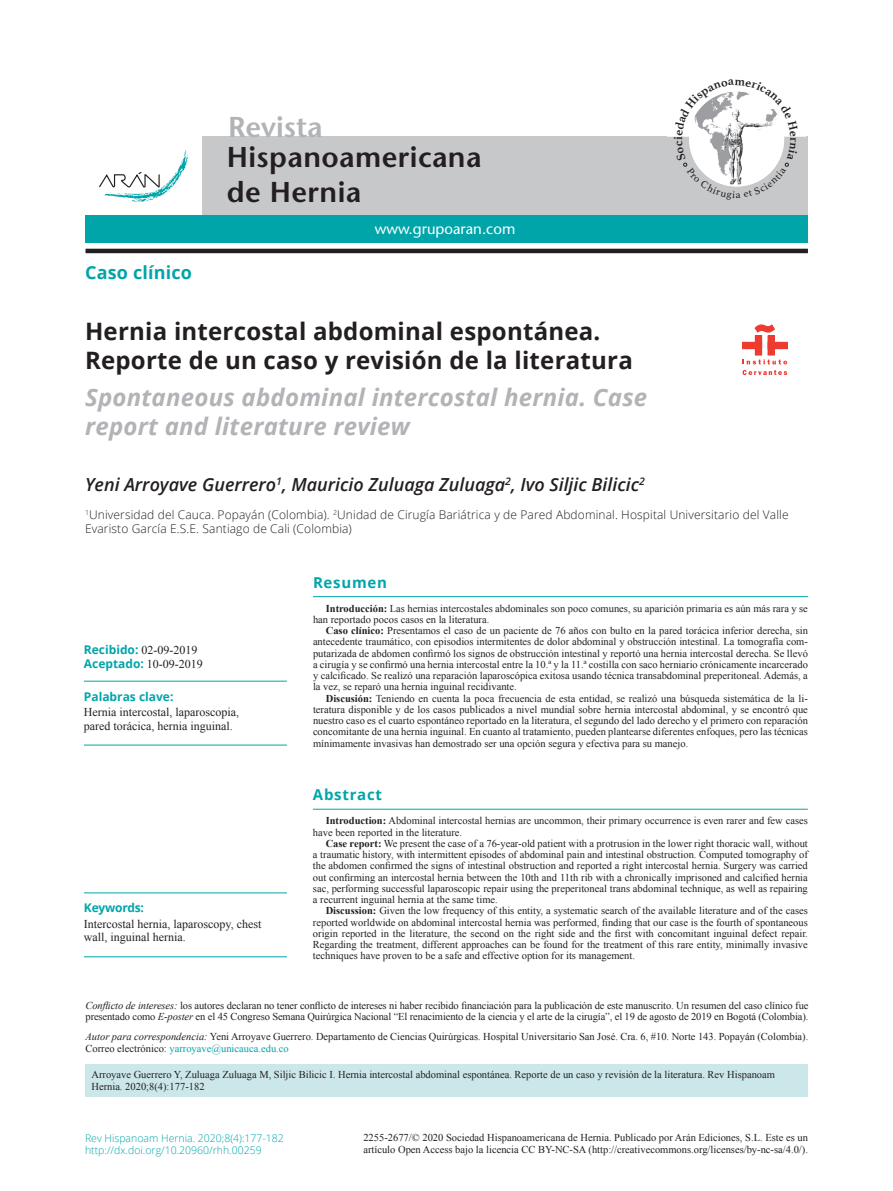
<style>
.page{position:relative;width:893px;height:1191px;background:#fff}
.page>*{position:absolute;margin:0;border:0;box-sizing:border-box;transform-origin:0 0}
.t1{font:600 28.65px/34.3px "Stone Sans Std";letter-spacing:.015em;color:#231f20}
.t2{font:600 28.65px "Stone Sans Std";color:#b2b3b7}
.t3{font:700 24px/28.8px "Open Sans";letter-spacing:.01em;color:#231f20}
.t4{font:italic 700 24px/28.8px "Open Sans";letter-spacing:.01em;color:#b2b3b7}
.t5{font:italic 600 18px "Open Sans";color:#231f20}
.t6{font:700 18px "Open Sans";letter-spacing:.01em;color:#00a5aa}
.t7{font:500 15px "Stone Sans Std";color:#fff}
.t8{font:700 15px "Open Sans";letter-spacing:.05em;color:#00a5aa}
.t9{font:300 12px/14.4px "Open Sans";letter-spacing:.01em;color:#231f20}
.t10{font:12px/13.5px "Times New Roman";color:#231f20}
.t11{font:700 12px "Open Sans";color:#00a5aa}
.t12{font:700 12px "Open Sans";letter-spacing:-.02em;color:#00a5aa}
.t13{font:10.5px/11.2px "Times New Roman";color:#231f20}
.t14{font:300 10.5px/12.6px "Open Sans";color:#00a5aa}
.s1{font-family:"Open Sans";font-weight:700;color:#00a5aa}
.s2{font-weight:700}
.s3{font-style:italic}
.s4{color:#00a5aa}
</style>
<div class="page">
<hr style="left:313px;top:596px;width:495px;height:1px;background:#00a5aa">
<hr style="left:84px;top:680px;width:203px;height:1px;background:#00a5aa">
<hr style="left:84px;top:744px;width:203px;height:1px;background:#00a5aa">
<div style="left:202px;top:137px;width:606px;height:78px;background:#c7c8ca"></div>
<div style="left:86px;top:215px;width:722px;height:27px;background:#00a5aa"></div>
<svg style="left:99px;top:150px;width:89px;height:52px"></svg>
<hr style="left:86px;top:249px;width:722px;height:4px;background:#231f20">
<div style="left:742px;top:342px;width:20px;height:7px;background:#ee3b32"></div>
<div style="left:768px;top:342px;width:19px;height:7px;background:#ee3b32"></div>
<div style="left:755px;top:336px;width:7px;height:19px;background:#ee3b32"></div>
<div style="left:768px;top:336px;width:6px;height:19px;background:#ee3b32"></div>
<svg style="left:755px;top:325px;width:19px;height:7px"></svg>
<svg style="left:742px;top:359px;width:45px;height:5px"></svg>
<svg style="left:742px;top:370px;width:45px;height:5px"></svg>
<div style="left:85px;top:1064px;width:723px;height:32px;background:#cce7e9"></div>
<hr style="left:313px;top:808px;width:495px;height:1px;background:#00a5aa">
<hr style="left:84px;top:892px;width:203px;height:1px;background:#00a5aa">
<hr style="left:84px;top:956px;width:203px;height:1px;background:#00a5aa">
<svg style="left:674px;top:91px;width:124px;height:96px"></svg>
<h3 class="t6" style="left:85px;top:259px;width:109px">Caso clínico</h3>
<h1 class="t2" style="left:228px;top:110px;width:96px">Revista</h1>
<h1 class="t1" style="left:227px;top:140px;width:256px">Hispanoamericana de Hernia</h1>
<h3 class="t7" style="left:375px;top:220px;width:142px">www.grupoaran.com</h3>
<h2 class="t3" style="left:85px;top:316px;width:549px">Hernia intercostal abdominal espontánea.<br>Reporte de un caso y revisión de la literatura</h2>
<h2 class="t4" style="left:85px;top:382px;width:564px">Spontaneous abdominal intercostal hernia. Case report and literature review</h2>
<h3 class="t5" style="left:85px;top:472px;width:561px">Yeni Arroyave Guerrero<sup>1</sup>, Mauricio Zuluaga Zuluaga<sup>2</sup>, Ivo Siljic Bilicic<sup>2</sup></h3>
<p class="t9" style="left:85px;top:506px;width:705px"><sup>1</sup>Universidad del Cauca. Popayán (Colombia). <sup>2</sup>Unidad de Cirugía Bariátrica y de Pared Abdominal. Hospital Universitario del Valle<br>Evaristo García E.S.E. Santiago de Cali (Colombia)</p>
<p class="t10" style="left:84px;top:643px;width:121px"><span class="s1">Recibido:</span> 02-09-2019<br><span class="s1">Aceptado:</span> 10-09-2019</p>
<p class="t11" style="left:84px;top:688px;width:91px">Palabras clave:</p>
<p class="t10" style="left:84px;top:705px;width:157px">Hernia intercostal, laparoscopia, pared torácica, hernia inguinal.</p>
<p class="t12" style="left:84px;top:899px;width:62px">Keywords:</p>
<p class="t10" style="left:84px;top:917px;width:179px">Intercostal hernia, laparoscopy, chest wall, inguinal hernia.</p>
<h3 class="t8" style="left:313px;top:571px;width:76px">Resumen</h3>
<p class="t13" style="left:313px;top:602px;width:496px;text-indent:13px"><span class="s2">Introducción:</span> Las hernias intercostales abdominales son poco comunes, su aparición primaria es aún más rara y se han reportado pocos casos en la literatura.</p>
<p class="t13" style="left:313px;top:625px;width:496px;text-align:justify;text-indent:13px"><span class="s2">Caso clínico:</span> Presentamos el caso de un paciente de 76 años con bulto en la pared torácica inferior derecha, sin antecedente traumático, con episodios intermitentes de dolor abdominal y obstrucción intestinal. La tomografía com&shy;putarizada de abdomen confirmó los signos de obstrucción intestinal y reportó una hernia intercostal derecha. Se llevó a cirugía y se confirmó una hernia intercostal entre la 10.ª y la 11.ª costilla con saco herniario crónicamente incarcerado y calcificado. Se realizó una reparación laparoscópica exitosa usando técnica transabdominal preperitoneal. Además, a la vez, se reparó una hernia inguinal recidivante.</p>
<p class="t13" style="left:313px;top:692px;width:496px;text-align:justify;text-indent:13px"><span class="s2">Discusión:</span> Teniendo en cuenta la poca frecuencia de esta entidad, se realizó una búsqueda sistemática de la li&shy;teratura disponible y de los casos publicados a nivel mundial sobre hernia intercostal abdominal, y se encontró que nuestro caso es el cuarto espontáneo reportado en la literatura, el segundo del lado derecho y el primero con reparación concomitante de una hernia inguinal. En cuanto al tratamiento, pueden plantearse diferentes enfoques, pero las técnicas mínimamente invasivas han demostrado ser una opción segura y efectiva para su manejo.</p>
<h3 class="t8" style="left:313px;top:784px;width:71px">Abstract</h3>
<p class="t13" style="left:313px;top:815px;width:496px;text-indent:13px"><span class="s2">Introduction:</span> Abdominal intercostal hernias are uncommon, their primary occurrence is even rarer and few cases have been reported in the literature.</p>
<p class="t13" style="left:313px;top:837px;width:496px;text-align:justify;text-indent:13px"><span class="s2">Case report:</span> We present the case of a 76-year-old patient with a protrusion in the lower right thoracic wall, without a traumatic history, with intermittent episodes of abdominal pain and intestinal obstruction. Computed tomography of the abdomen confirmed the signs of intestinal obstruction and reported a right intercostal hernia. Surgery was carried out confirming an intercostal hernia between the 10th and 11th rib with a chronically imprisoned and calcified hernia sac, performing successful laparoscopic repair using the preperitoneal trans abdominal technique, as well as repairing a recurrent inguinal hernia at the same time.</p>
<p class="t13" style="left:313px;top:905px;width:496px;text-align:justify;text-indent:13px"><span class="s2">Discussion:</span> Given the low frequency of this entity, a systematic search of the available literature and of the cases reported worldwide on abdominal intercostal hernia was performed, finding that our case is the fourth of spontaneous origin reported in the literature, the second on the right side and the first with concomitant inguinal defect repair.<br>Regarding the treatment, different approaches can be found for the treatment of this rare entity, minimally invasive techniques have proven to be a safe and effective option for its management.</p>
<p class="t13" style="left:86px;top:999px;width:724px"><span class="s3">Conflicto de intereses:</span> los autores declaran no tener conflicto de intereses ni haber recibido financiación para la publicación de este manuscrito. Un resumen del caso clínico fue presentado como <span class="s3">E-poster</span> en el 45 Congreso Semana Quirúrgica Nacional “El renacimiento de la ciencia y el arte de la cirugía”, el 19 de agosto de 2019 en Bogotá (Colombia).</p>
<p class="t13" style="left:86px;top:1031px;width:724px"><span class="s3">Autor para correspondencia:</span> Yeni Arroyave Guerrero. Departamento de Ciencias Quirúrgicas. Hospital Universitario San José. Cra. 6, #10. Norte 143. Popayán (Colombia).<br>Correo electrónico: <span class="s4">yarroyave@unicauca.edu.co</span></p>
<p class="t13" style="left:91px;top:1068px;width:685px;line-height:12px">Arroyave Guerrero Y, Zuluaga Zuluaga M, Siljic Bilicic I. Hernia intercostal abdominal espontánea. Reporte de un caso y revisión de la literatura. Rev Hispanoam<br>Hernia. 2020;8(4):177-182</p>
<p class="t14" style="left:85px;top:1131px;width:200px">Rev Hispanoam Hernia. 2020;8(4):177-182 http://dx.doi.org/10.20960/rhh.00259</p>
<p class="t13" style="left:363px;top:1131px;width:446px;line-height:12px">2255-2677/© 2020 Sociedad Hispanoamericana de Hernia. Publicado por Arán Ediciones, S.L. Este es un artículo Open Access bajo la licencia CC BY-NC-SA (http://creativecommons.org/licenses/by-nc-sa/4.0/).</p>
</div>
